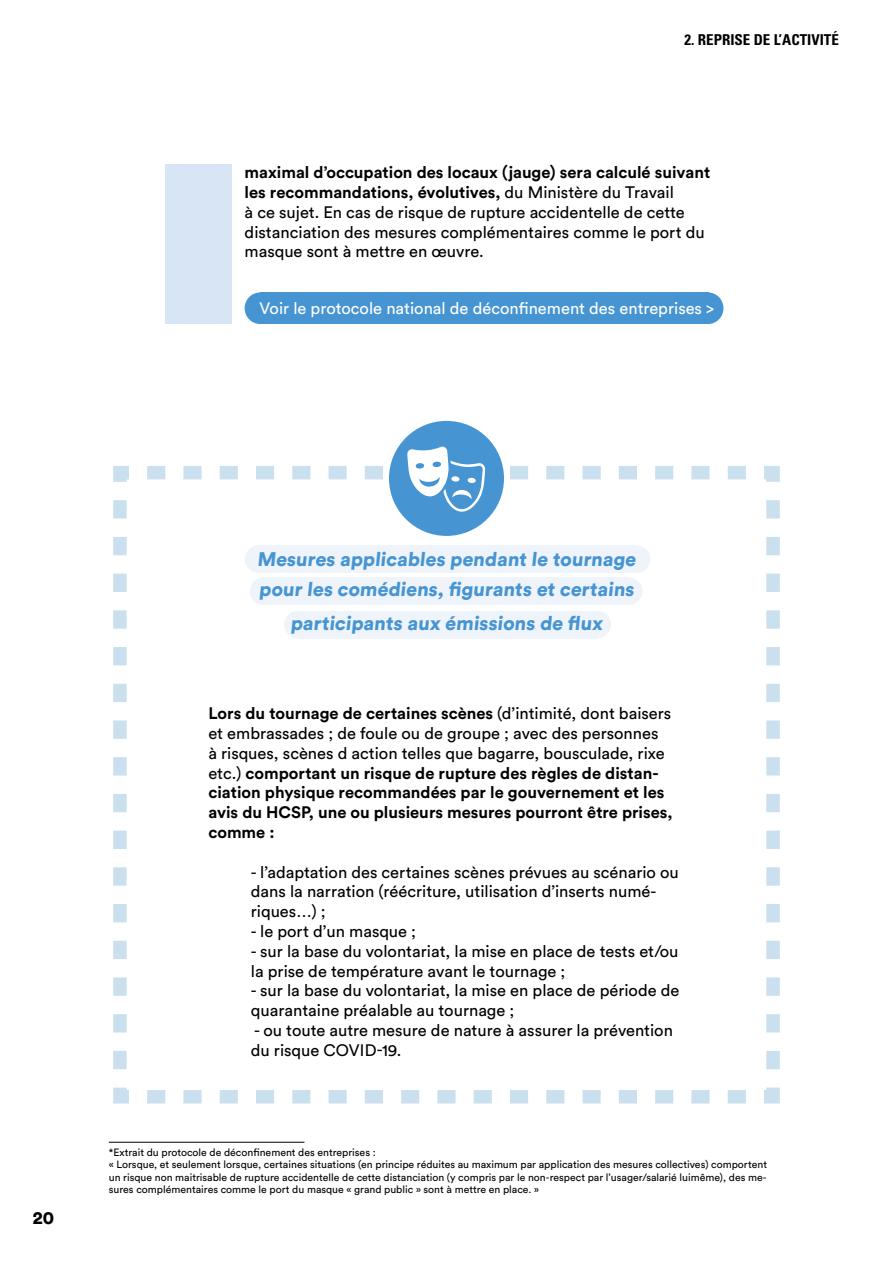
<style>
.page{position:relative;width:893px;height:1263px;background:#fff}
.page>*{position:absolute;margin:0;border:0;box-sizing:border-box;transform-origin:0 0}
.t1{font:900 19.5px/30px "Circular Std";color:#4695d2}
.t2{font:900 18px "Circular Std";color:#000}
.t3{font:16.5px/19.8px "Circular Std";color:#000}
.t4{font:700 16.5px/19.8px "Circular Std";color:#000}
.t5{font:16.5px "Circular Std";color:#fff}
.t6{font:700 condensed 15px "Univers LT Std";color:#000}
.t7{font:10.5px/12.6px "Circular Std";color:#000}
.s1{font-weight:700}
.s2{font-weight:400}
</style>
<div class="page">
<div style="left:165px;top:165px;width:67px;height:159px;background:#d8e5f4"></div>
<div style="left:245px;top:292px;width:30px;height:32px;background:#4695d2;border-radius:50%"></div>
<div style="left:260px;top:292px;width:448px;height:32px;background:#4695d2"></div>
<div style="left:693px;top:292px;width:30px;height:32px;background:#4695d2;border-radius:50%"></div>
<svg style="left:113px;top:466px;width:667px;height:638px"></svg>
<div style="left:389px;top:421px;width:115px;height:115px;background:#4695d2;border-radius:50%"></div>
<div style="left:245px;top:545px;width:27px;height:28px;background:#eff4fb;border-radius:50%"></div>
<div style="left:623px;top:545px;width:27px;height:28px;background:#eff4fb;border-radius:50%"></div>
<div style="left:258px;top:545px;width:379px;height:28px;background:#eff4fb"></div>
<svg style="left:138px;top:446px;width:608px;height:66px"></svg>
<hr style="left:109px;top:1142px;width:195px;height:1px;background:#000">
<p class="t6" style="left:685px;top:30px;width:156px">2. REPRISE DE L’ACTIVITÉ</p>
<p class="t3" style="left:245px;top:162px;width:467px"><span class="s1">maximal d’occupation des locaux (jauge) sera calculé suivant les recommandations, évolutives,</span> du Ministère du Travail<br>à ce sujet. En cas de risque de rupture accidentelle de cette distanciation des mesures complémentaires comme le port du masque sont à mettre en œuvre.</p>
<p class="t5" style="left:260px;top:298px;width:456px">Voir le protocole national de déconfinement des entreprises &gt;</p>
<p class="t2" style="left:33px;top:1205px;width:23px">20</p>
<p class="t1" style="left:257px;top:543px;width:383px">Mesures applicables pendant le tournage pour les comédiens, figurants et certains</p>
<p class="t1" style="left:290px;top:608px;width:316px">participants aux émissions de flux</p>
<p class="t4" style="left:208px;top:703px;width:466px">Lors du tournage de certaines scènes <span class="s2">(d’intimité, dont baisers et embrassades ; de foule ou de groupe ; avec des personnes<br>à risques, scènes d action telles que bagarre, bousculade, rixe etc.)</span> comportant un risque de rupture des règles de distan&shy;ciation physique recommandées par le gouvernement et les avis du HCSP, une ou plusieurs mesures pourront être prises, comme :</p>
<p class="t3" style="left:251px;top:862px;width:429px">- l’adaptation des certaines scènes prévues au scénario ou dans la narration (réécriture, utilisation d’inserts numé&shy;riques…) ;</p>
<p class="t3" style="left:251px;top:921px;width:167px">- le port d’un masque ;</p>
<p class="t3" style="left:251px;top:941px;width:429px">- sur la base du volontariat, la mise en place de tests et/ou la prise de température avant le tournage ;</p>
<p class="t3" style="left:251px;top:980px;width:430px">- sur la base du volontariat, la mise en place de période de quarantaine préalable au tournage ;</p>
<p class="t3" style="left:251px;top:1020px;width:424px">- ou toute autre mesure de nature à assurer la prévention du risque COVID-19.</p>
<p class="t7" style="left:109px;top:1145px;width:660px">*Extrait du protocole de déconfinement des entreprises :<br>« Lorsque, et seulement lorsque, certaines situations (en principe réduites au maximum par application des mesures collectives) comportent un risque non maitrisable de rupture accidentelle de cette distanciation (y compris par le non-respect par l’usager/salarié luimême), des me&shy;sures complémentaires comme le port du masque « grand public » sont à mettre en place. »</p>
</div>
